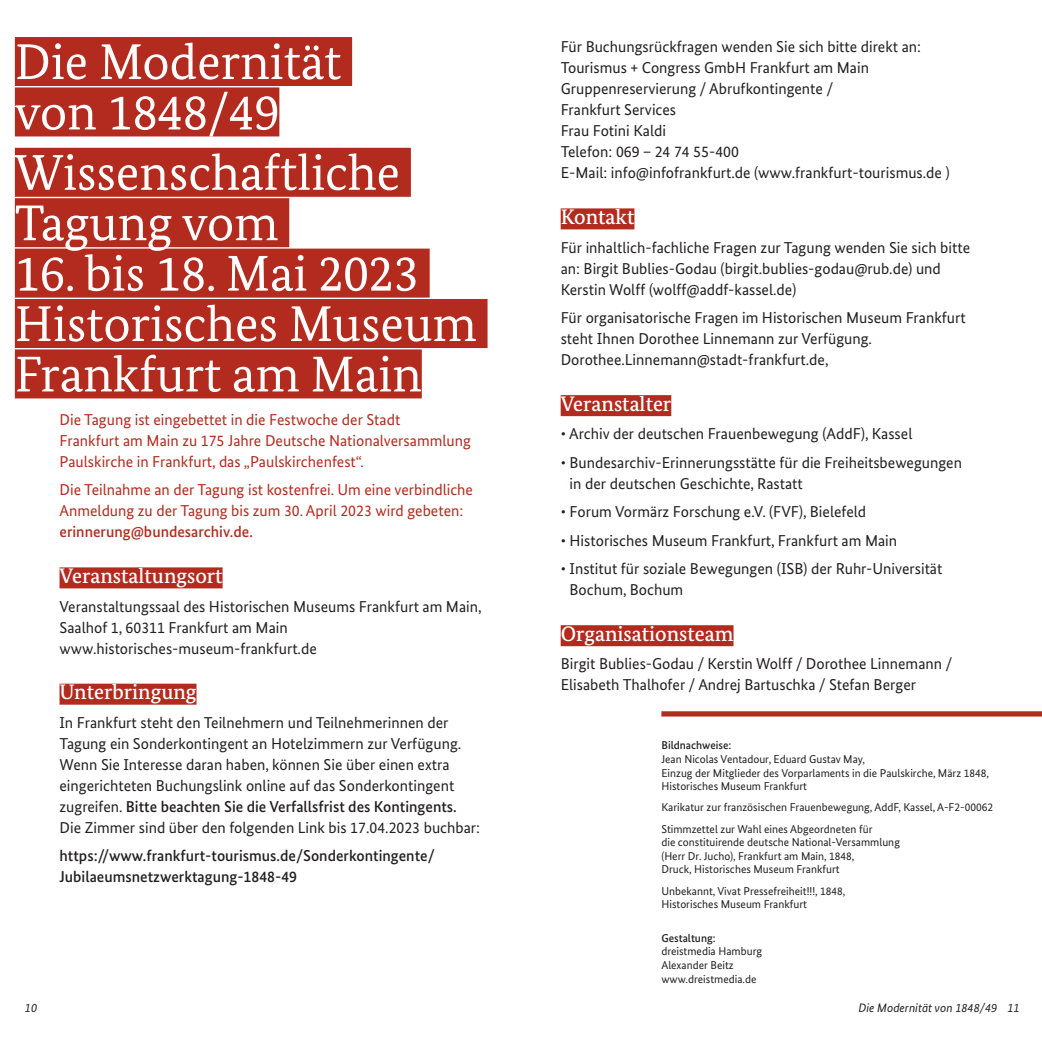
<style>
.page{position:relative;width:1042px;height:1042px;background:#fff}
.page>*{position:absolute;margin:0;border:0;box-sizing:border-box;transform-origin:0 0}
.t1{font:50.23px/50.4px "Bundes Serif";color:#fff}
.t2{font:500 21px "Bundes Serif";color:#fff}
.t3{font:15.75px/21px "Bundes Sans";color:#231f20}
.t4{font:15.75px/21px "Bundes Sans";color:#b22b1e}
.t5{font:500 15.75px/21px "Bundes Sans";color:#231f20}
.t6{font:500 15.75px "Bundes Sans";color:#b22b1e}
.t7{font:italic 12.25px "Bundes Sans";color:#231f20}
.t8{font:11.38px/13.7px "Bundes Sans";color:#231f20}
.t9{font:500 11.38px "Bundes Sans";color:#231f20}
.s1{font-weight:500}
</style>
<div class="page">
<div style="left:60px;top:567px;width:163px;height:21px;background:#b22b1e"></div>
<div style="left:60px;top:684px;width:136px;height:21px;background:#b22b1e"></div>
<div style="left:561px;top:208px;width:73px;height:21px;background:#b22b1e"></div>
<div style="left:561px;top:395px;width:110px;height:21px;background:#b22b1e"></div>
<div style="left:561px;top:625px;width:172px;height:21px;background:#b22b1e"></div>
<div style="left:15px;top:37px;width:337px;height:49px;background:#b22b1e"></div>
<div style="left:15px;top:87px;width:264px;height:49px;background:#b22b1e"></div>
<div style="left:15px;top:148px;width:396px;height:49px;background:#b22b1e"></div>
<div style="left:15px;top:198px;width:274px;height:49px;background:#b22b1e"></div>
<div style="left:15px;top:249px;width:415px;height:49px;background:#b22b1e"></div>
<div style="left:15px;top:299px;width:472px;height:49px;background:#b22b1e"></div>
<div style="left:15px;top:349px;width:407px;height:49px;background:#b22b1e"></div>
<div style="left:661px;top:711px;width:381px;height:5px;background:#b22b1e"></div>
<h1 class="t1" style="left:15px;top:36px;width:328px">Die Modernität von 1848/49</h1>
<h1 class="t1" style="left:15px;top:147px;width:387px">Wissenschaftliche<br>Tagung vom</h1>
<h1 class="t1" style="left:15px;top:248px;width:463px">16. bis 18. Mai 2023<br>Historisches Museum<br>Frankfurt am Main</h1>
<p class="t4" style="left:60px;top:409px;width:413px">Die Tagung ist eingebettet in die Festwoche der Stadt<br>Frankfurt am Main zu 175 Jahre Deutsche Nationalversammlung<br>Paulskirche in Frankfurt, das „Paulskirchenfest“.</p>
<p class="t4" style="left:60px;top:479px;width:415px">Die Teilnahme an der Tagung ist kostenfrei. Um eine verbindliche<br>Anmeldung zu der Tagung bis zum 30. April 2023 wird gebeten:</p>
<p class="t6" style="left:60px;top:522px;width:195px">erinnerung@bundesarchiv.de.</p>
<h2 class="t2" style="left:60px;top:563px;width:165px">Veranstaltungsort</h2>
<p class="t3" style="left:60px;top:595px;width:424px">Veranstaltungssaal des Historischen Museums Frankfurt am Main,<br>Saalhof 1, 60311 Frankfurt am Main www.historisches-museum-frankfurt.de</p>
<h2 class="t2" style="left:60px;top:679px;width:138px">Unterbringung</h2>
<p class="t3" style="left:60px;top:712px;width:422px">In Frankfurt steht den Teilnehmern und Teilnehmerinnen der Tagung ein Sonderkontingent an Hotelzimmern zur Verfügung.<br>Wenn Sie Interesse daran haben, können Sie über einen extra eingerichteten Buchungslink online auf das Sonderkontingent zugreifen. <span class="s1">Bitte beachten Sie die Verfallsfrist des Kontingents.<br></span>Die Zimmer sind über den folgenden Link bis 17.04.2023 buchbar:</p>
<p class="t5" style="left:60px;top:845px;width:377px">https://www.frankfurt-tourismus.de/Sonderkontingente/<br>Jubilaeumsnetzwerktagung-1848-49</p>
<p class="t3" style="left:561px;top:36px;width:391px">Für Buchungsrückfragen wenden Sie sich bitte direkt an:<br>Tourismus + Congress GmbH Frankfurt am Main Gruppenreservierung / Abrufkontingente /<br>Frankfurt Services<br>Frau Fotini Kaldi<br>Telefon: 069 – 24 74 55-400<br>E-Mail: info@infofrankfurt.de (www.frankfurt-tourismus.de )</p>
<h2 class="t2" style="left:561px;top:204px;width:75px">Kontakt</h2>
<p class="t3" style="left:561px;top:236px;width:411px">Für inhaltlich-fachliche Fragen zur Tagung wenden Sie sich bitte an: Birgit Bublies-Godau (birgit.bublies-godau@rub.de) und<br>Kerstin Wolff (wolff@addf-kassel.de)</p>
<p class="t3" style="left:561px;top:307px;width:406px">Für organisatorische Fragen im Historischen Museum Frankfurt steht Ihnen Dorothee Linnemann zur Verfügung.<br>Dorothee.Linnemann@stadt-frankfurt.de,</p>
<h2 class="t2" style="left:561px;top:391px;width:112px">Veranstalter</h2>
<p class="t3" style="left:561px;top:423px;width:353px">• Archiv der deutschen Frauenbewegung (AddF), Kassel</p>
<p class="t3" style="left:569px;top:452px;width:394px;text-indent:-9px">• Bundesarchiv-Erinnerungsstätte für die Freiheitsbewegungen in der deutschen Geschichte, Rastatt</p>
<p class="t3" style="left:561px;top:501px;width:307px">• Forum Vormärz Forschung e.V. (FVF), Bielefeld</p>
<p class="t3" style="left:561px;top:530px;width:338px">• Historisches Museum Frankfurt, Frankfurt am Main</p>
<p class="t3" style="left:569px;top:558px;width:374px;text-indent:-9px">• Institut für soziale Bewegungen (ISB) der Ruhr-Universität<br>Bochum, Bochum</p>
<h2 class="t2" style="left:561px;top:621px;width:174px">Organisationsteam</h2>
<p class="t3" style="left:561px;top:653px;width:393px">Birgit Bublies-Godau / Kerstin Wolff / Dorothee Linnemann /<br>Elisabeth Thalhofer / Andrej Bartuschka / Stefan Berger</p>
<p class="t9" style="left:661px;top:738px;width:72px">Bildnachweise:</p>
<p class="t8" style="left:661px;top:752px;width:329px">Jean Nicolas Ventadour, Eduard Gustav May,<br>Einzug der Mitglieder des Vorparlaments in die Paulskirche, März 1848,<br>Historisches Museum Frankfurt</p>
<p class="t8" style="left:661px;top:797px;width:333px;line-height:21.2px">Karikatur zur französischen Frauenbewegung, AddF, Kassel, A-F2-00062<br>Stimmzettel zur Wahl eines Abgeordneten für</p>
<p class="t8" style="left:661px;top:835px;width:240px">die constituirende deutsche National-Versammlung (Herr Dr. Jucho), Frankfurt am Main, 1848,<br>Druck, Historisches Museum Frankfurt</p>
<p class="t8" style="left:661px;top:884px;width:185px">Unbekannt, Vivat Pressefreiheit!!!, 1848,<br>Historisches Museum Frankfurt</p>
<p class="t9" style="left:661px;top:931px;width:56px">Gestaltung:</p>
<p class="t8" style="left:661px;top:944px;width:102px">dreistmedia Hamburg<br>Alexander Beitz www.dreistmedia.de</p>
<p class="t7" style="left:25px;top:1000px;width:14px">10</p>
<p class="t7" style="left:858px;top:1000px;width:163px">Die Modernität von 1848/49 11</p>
</div>
